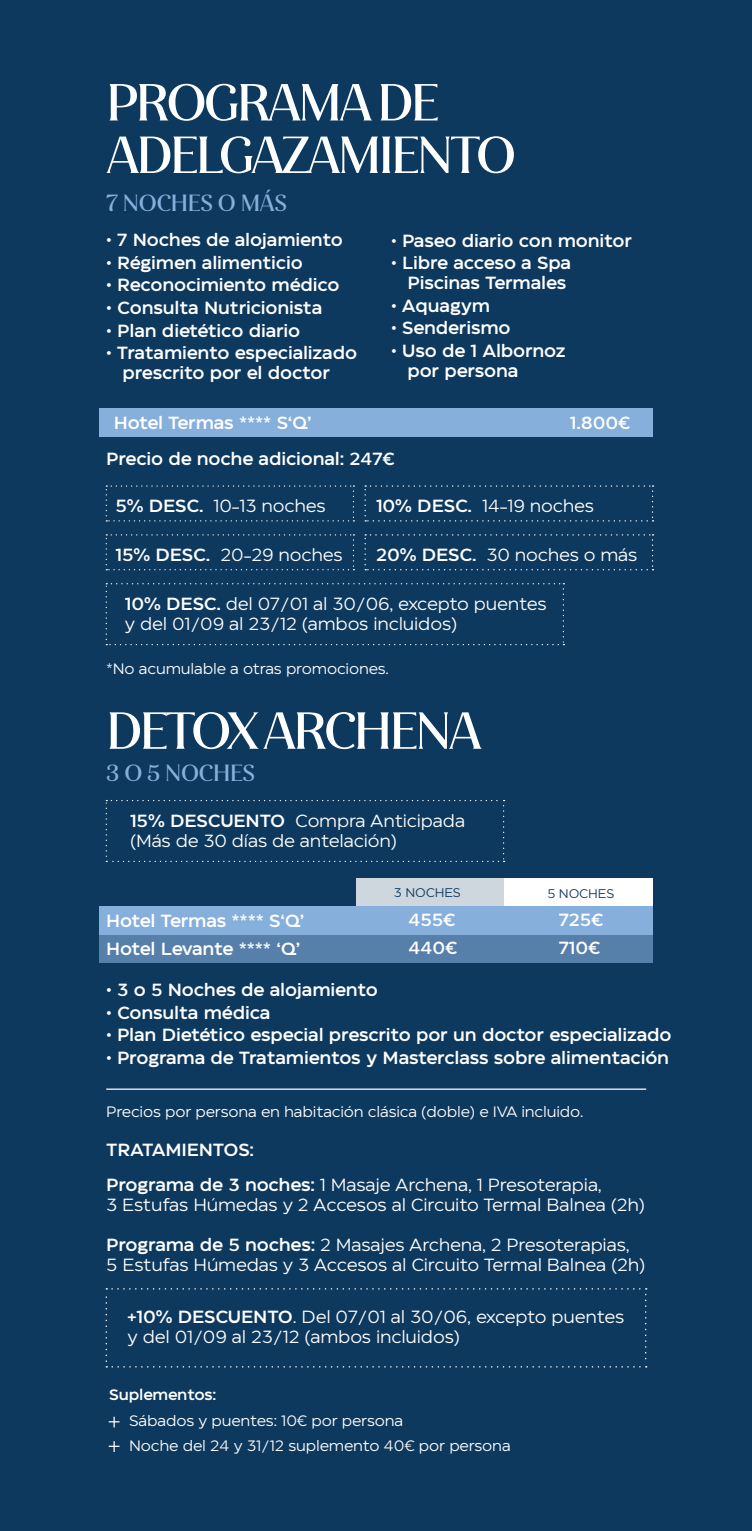
<style>
.page{position:relative;width:752px;height:1531px;background:#fff}
.page>*{position:absolute;margin:0;border:0;box-sizing:border-box;transform-origin:0 0}
.t1{font:500 50px/52.5px "Jazmin Alt";letter-spacing:-.05em;color:#fff}
.t2{font:500 22.5px "Jazmin Alt";letter-spacing:-.01em;color:#86afdc}
.t3{font:500 17.5px/20px "Eastman";letter-spacing:-.01em;color:#fff}
.t4{font:17.5px/20px "Eastman";letter-spacing:-.01em;color:#fff}
.t5{font:15px/25px "Eastman";letter-spacing:-.01em;color:#fff}
.t6{font:500 15px "Eastman";letter-spacing:-.01em;color:#fff}
.t7{font:12.5px "Eastman";letter-spacing:-.01em;color:#0e395e}
.s1{font-weight:500}
</style>
<div class="page">
<div style="left:0;top:0;width:751px;height:1531px;background:#0e395e"></div>
<div style="left:356px;top:878px;width:148px;height:28px;background:#ced7de"></div>
<div style="left:504px;top:878px;width:148px;height:28px;background:#fff"></div>
<div style="left:99px;top:408px;width:553px;height:28px;background:#86afdc"></div>
<div style="left:99px;top:906px;width:553px;height:28px;background:#86afdc"></div>
<div style="left:99px;top:934px;width:553px;height:28px;background:#567fa9"></div>
<svg style="left:106px;top:800px;width:398px;height:62px"></svg>
<svg style="left:105px;top:1288px;width:541px;height:79px"></svg>
<svg style="left:106px;top:583px;width:458px;height:62px"></svg>
<svg style="left:106px;top:485px;width:248px;height:36px"></svg>
<svg style="left:364px;top:485px;width:289px;height:36px"></svg>
<svg style="left:106px;top:534px;width:248px;height:36px"></svg>
<svg style="left:364px;top:534px;width:289px;height:36px"></svg>
<hr style="left:106px;top:1088px;width:540px;height:2px;background:#fff">
<svg style="left:109px;top:1416px;width:10px;height:11px"></svg>
<svg style="left:109px;top:1441px;width:10px;height:11px"></svg>
<h1 class="t1" style="left:106px;top:77px;width:411px">PROGRAMA DE<br>ADELGAZAMIENTO</h1>
<p class="t2" style="left:106px;top:189px;width:182px">7 NOCHES O MÁS</p>
<p class="t3" style="left:106px;top:229px;width:238px">• 7 Noches de alojamiento</p>
<p class="t3" style="left:106px;top:251px;width:198px">• Régimen alimenticio</p>
<p class="t3" style="left:106px;top:274px;width:235px">• Reconocimiento médico</p>
<p class="t3" style="left:106px;top:296px;width:217px">• Consulta Nutricionista</p>
<p class="t3" style="left:106px;top:319px;width:195px">• Plan dietético diario</p>
<p class="t3" style="left:122px;top:341px;width:236px;text-indent:-16px">• Tratamiento especializado prescrito por el doctor</p>
<p class="t3" style="left:391px;top:229px;width:242px">• Paseo diario con monitor</p>
<p class="t3" style="left:391px;top:251px;width:181px;text-align:right">• Libre acceso a Spa<br>Piscinas Termales</p>
<p class="t3" style="left:391px;top:294px;width:100px">• Aquagym</p>
<p class="t3" style="left:391px;top:316px;width:121px">• Senderismo</p>
<p class="t3" style="left:407px;top:339px;width:159px;text-indent:-16px">• Uso de 1 Albornoz por persona</p>
<p class="t3" style="left:114px;top:411px;width:199px">Hotel Termas **** S‘Q’</p>
<p class="t3" style="left:569px;top:411px;width:62px">1.800€</p>
<p class="t3" style="left:106px;top:447px;width:290px">Precio de noche adicional: 247€</p>
<p class="t4" style="left:115px;top:494px;width:212px"><span class="s1">5% DESC.</span> 10-13 noches</p>
<p class="t4" style="left:376px;top:494px;width:219px"><span class="s1">10% DESC.</span> 14-19 noches</p>
<p class="t4" style="left:115px;top:543px;width:229px"><span class="s1">15% DESC.</span> 20-29 noches</p>
<p class="t4" style="left:376px;top:543px;width:263px"><span class="s1">20% DESC.</span> 30 noches o más</p>
<p class="t4" style="left:125px;top:592px;width:423px"><span class="s1">10% DESC.</span> del 07/01 al 30/06, excepto puentes y del 01/09 al 23/12 (ambos incluidos)</p>
<p class="t5" style="left:106px;top:655px;width:284px">*No acumulable a otras promociones.</p>
<h1 class="t1" style="left:106px;top:705px;width:377px">DETOX ARCHENA</h1>
<p class="t2" style="left:106px;top:759px;width:150px">3 O 5 NOCHES</p>
<p class="t4" style="left:130px;top:809px;width:336px"><span class="s1">15% DESCUENTO</span> Compra Anticipada (Más de 30 días de antelación)</p>
<p class="t3" style="left:106px;top:906px;width:199px;line-height:27.5px">Hotel Termas **** S‘Q’<br>Hotel Levante **** ‘Q’</p>
<p class="t7" style="left:394px;top:883px;width:68px">3 NOCHES</p>
<p class="t7" style="left:547px;top:884px;width:68px">5 NOCHES</p>
<p class="t3" style="left:408px;top:905px;width:50px;line-height:27.5px">455€<br>440€</p>
<p class="t3" style="left:558px;top:905px;width:46px;line-height:27.5px">725€<br>710€</p>
<p class="t3" style="left:106px;top:978px;width:273px">• 3 o 5 Noches de alojamiento</p>
<p class="t3" style="left:106px;top:1001px;width:166px">• Consulta médica</p>
<p class="t3" style="left:106px;top:1023px;width:567px">• Plan Dietético especial prescrito por un doctor especializado</p>
<p class="t3" style="left:106px;top:1046px;width:564px">• Programa de Tratamientos y Masterclass sobre alimentación</p>
<p class="t5" style="left:106px;top:1097px;width:478px">Precios por persona en habitación clásica (doble) e IVA incluido.</p>
<p class="t3" style="left:106px;top:1138px;width:149px">TRATAMIENTOS:</p>
<p class="t4" style="left:106px;top:1173px;width:540px"><span class="s1">Programa de 3 noches:</span> 1 Masaje Archena, 1 Presoterapia,<br>3 Estufas Húmedas y 2 Accesos al Circuito Termal Balnea (2h)</p>
<p class="t4" style="left:106px;top:1233px;width:540px"><span class="s1">Programa de 5 noches:</span> 2 Masajes Archena, 2 Presoterapias,<br>5 Estufas Húmedas y 3 Accesos al Circuito Termal Balnea (2h)</p>
<p class="t4" style="left:127px;top:1305px;width:498px"><span class="s1">+10% DESCUENTO</span>. Del 07/01 al 30/06, excepto puentes y del 01/09 al 23/12 (ambos incluidos)</p>
<p class="t6" style="left:109px;top:1383px;width:109px">Suplementos:</p>
<p class="t5" style="left:129px;top:1407px;width:383px">Sábados y puentes: 10€ por persona<br>Noche del 24 y 31/12 suplemento 40€ por persona</p>
</div>
